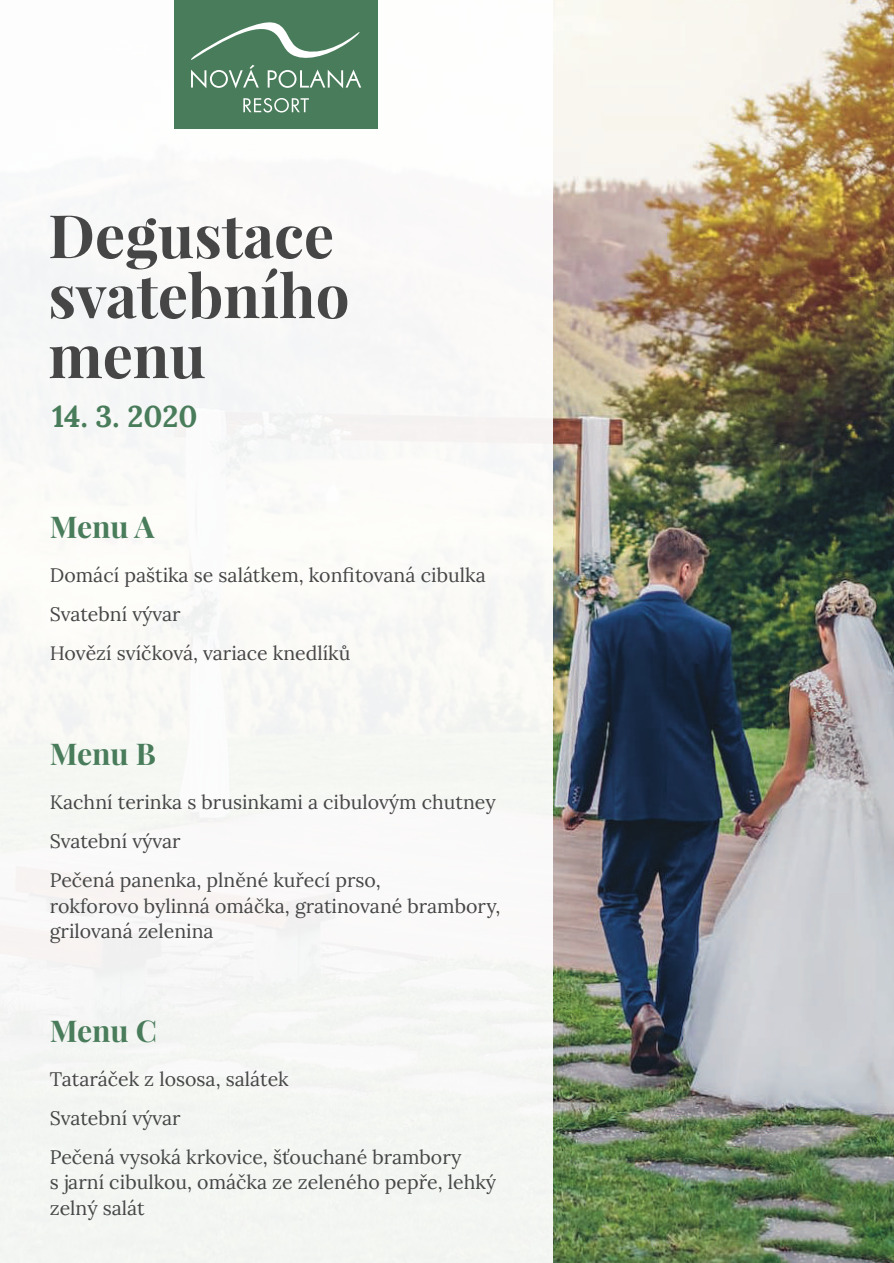
<style>
.page{position:relative;width:894px;height:1263px;background:#fff}
.page>*{position:absolute;margin:0;border:0;box-sizing:border-box;transform-origin:0 0}
.t1{font:700 60px/60px "Playfair Display";color:#464647}
.t2{font:700 30px "Playfair Display";letter-spacing:-.005em;color:#497c5a}
.t3{font:700 30px "Lora";color:#497c5a}
.t4{font:19.5px/39px "Lora";color:#464647}
</style>
<div class="page">
<img style="left:552px;top:0;width:341px;height:1263px">
<div style="left:0;top:0;width:552px;height:1263px;background:#f8f8f7"></div>
<div style="left:174px;top:0;width:203px;height:129px;background:#497c5a"></div>
<svg style="left:191px;top:22px;width:170px;height:67px"></svg>
<svg style="left:243px;top:98px;width:66px;height:15px"></svg>
<h1 class="t1" style="left:48px;top:203px;width:302px">Degustace svatebního menu</h1>
<h2 class="t3" style="left:52px;top:397px;width:147px">14. 3. 2020</h2>
<h2 class="t2" style="left:50px;top:505px;width:106px">Menu A</h2>
<p class="t4" style="left:50px;top:555px;width:437px">Domácí paštika se salátkem, konfitovaná cibulka<br>Svatební vývar<br>Hovězí svíčková, variace knedlíků</p>
<h2 class="t2" style="left:50px;top:732px;width:107px">Menu B</h2>
<p class="t4" style="left:50px;top:782px;width:447px">Kachní terinka s brusinkami a cibulovým chutney<br>Svatební vývar<br>Pečená panenka, plněné kuřecí prso,</p>
<p class="t4" style="left:50px;top:893px;width:452px;line-height:25.5px">rokforovo bylinná omáčka, gratinované brambory, grilovaná zelenina</p>
<h2 class="t2" style="left:50px;top:1010px;width:108px">Menu C</h2>
<p class="t4" style="left:50px;top:1059px;width:413px">Tataráček z lososa, salátek<br>Svatební vývar<br>Pečená vysoká krkovice, šťouchané brambory</p>
<p class="t4" style="left:50px;top:1169px;width:447px;line-height:25.5px">s jarní cibulkou, omáčka ze zeleného pepře, lehký zelný salát</p>
</div>
